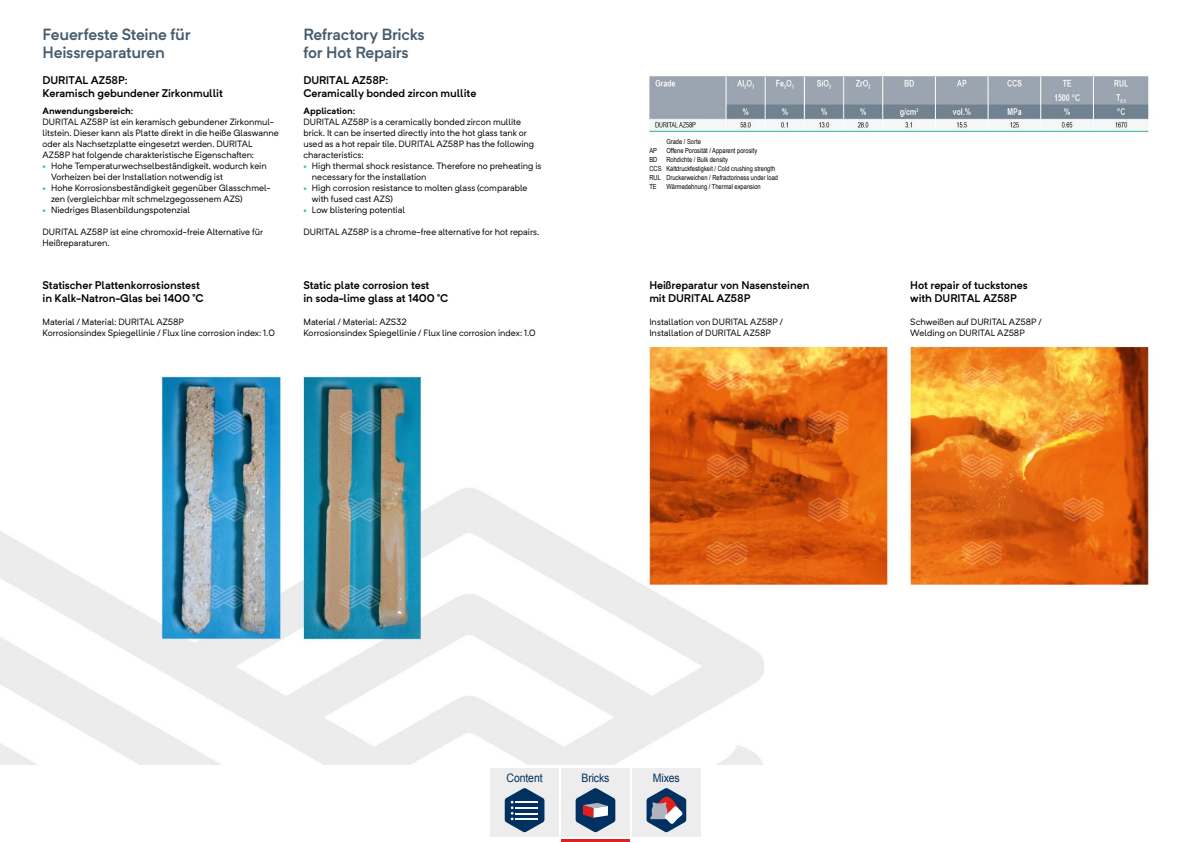
<style>
.page{position:relative;width:1191px;height:842px;background:#fff}
.page>*{position:absolute;margin:0;border:0;box-sizing:border-box;transform-origin:0 0}
.t1{font:600 16px/18px "Neutrif Pro";letter-spacing:-.015em;color:#475c6d}
.t2{font:11.7px "Arial";letter-spacing:-.01em;color:#003160;scale:.9 1}
.t3{font:600 11px/13px "Neutrif Pro";letter-spacing:-.01em;color:#000}
.t4{font:9px/11px "Neutrif Pro";color:#000}
.t5{font:700 9px "Neutrif Pro";letter-spacing:.005em;color:#000}
.t6{font:7px/9px "Arial Narrow";color:#000}
.s1{color:#37b49e}
</style>
<div class="page">
<img style="left:0;top:75px;width:1150px;height:690px">
<div style="left:490px;top:768px;width:68px;height:68px;background:#ededed"></div>
<svg style="left:505px;top:788px;width:39px;height:44px"></svg>
<div style="left:561px;top:768px;width:68px;height:68px;background:#ededed"></div>
<div style="left:632px;top:768px;width:68px;height:68px;background:#ededed"></div>
<svg style="left:575px;top:788px;width:40px;height:44px"></svg>
<svg style="left:646px;top:788px;width:40px;height:44px"></svg>
<hr style="left:561px;top:839px;width:68px;height:3px;background:#e11f1d">
<h1 class="t1" style="left:43px;top:25px;width:150px">Feuerfeste Steine für<br>Heissreparaturen</h1>
<h1 class="t1" style="left:303px;top:25px;width:123px">Refractory Bricks for Hot Repairs</h1>
<p class="t3" style="left:43px;top:74px;width:182px">DURITAL AZ58P:<br>Keramisch gebundener Zirkonmullit</p>
<p class="t5" style="left:43px;top:105px;width:92px">Anwendungsbereich:</p>
<p class="t4" style="left:43px;top:116px;width:238px">DURITAL AZ58P ist ein keramisch gebundener Zirkonmul&shy;litstein. Dieser kann als Platte direkt in die heiße Glaswanne oder als Nachsetzplatte eingesetzt werden. DURITAL AZ58P hat folgende charakteristische Eigenschaften:</p>
<p class="t4" style="left:51px;top:160px;width:217px;text-indent:-9px"><span class="s1">•</span> Hohe Temperaturwechselbeständigkeit, wodurch kein<br>Vorheizen bei der Installation notwendig ist</p>
<p class="t4" style="left:51px;top:182px;width:221px;text-indent:-9px"><span class="s1">•</span> Hohe Korrosionsbeständigkeit gegenüber Glasschmel&shy;zen (vergleichbar mit schmelzgegossenem AZS)</p>
<p class="t4" style="left:43px;top:204px;width:149px"><span class="s1">•</span> Niedriges Blasenbildungspotenzial</p>
<p class="t4" style="left:43px;top:226px;width:222px">DURITAL AZ58P ist eine chromoxid-freie Alternative für<br>Heißreparaturen.</p>
<p class="t3" style="left:43px;top:278px;width:163px">Statischer Plattenkorrosionstest in Kalk-Natron-Glas bei 1400 °C</p>
<p class="t3" style="left:649px;top:278px;width:162px">Heißreparatur von Nasensteinen mit DURITAL AZ58P</p>
<p class="t4" style="left:43px;top:316px;width:234px">Material / Material: DURITAL AZ58P<br>Korrosionsindex Spiegellinie / Flux line corrosion index: 1.0</p>
<p class="t4" style="left:649px;top:316px;width:135px">Installation von DURITAL AZ58P /<br>Installation of DURITAL AZ58P</p>
<p class="t3" style="left:303px;top:74px;width:174px">DURITAL AZ58P:<br>Ceramically bonded zircon mullite</p>
<p class="t5" style="left:303px;top:105px;width:53px">Application:</p>
<p class="t4" style="left:303px;top:116px;width:232px">DURITAL AZ58P is a ceramically bonded zircon mullite brick. It can be inserted directly into the hot glass tank or used as a hot repair tile. DURITAL AZ58P has the following characteristics:</p>
<p class="t4" style="left:312px;top:160px;width:231px;text-indent:-9px"><span class="s1">•</span> High thermal shock resistance. Therefore no preheating is necessary for the installation</p>
<p class="t4" style="left:312px;top:182px;width:217px;text-indent:-9px"><span class="s1">•</span> High corrosion resistance to molten glass (comparable with fused cast AZS)</p>
<p class="t4" style="left:303px;top:204px;width:103px"><span class="s1">•</span> Low blistering potential</p>
<p class="t4" style="left:303px;top:226px;width:237px">DURITAL AZ58P is a chrome-free alternative for hot repairs.</p>
<p class="t6" style="left:666px;top:136px;width:36px">Grade / Sorte</p>
<p class="t6" style="left:649px;top:145px;width:9px">AP</p>
<p class="t6" style="left:666px;top:145px;width:92px">Offene Porosität / Apparent porosity</p>
<p class="t6" style="left:649px;top:154px;width:9px">BD</p>
<p class="t6" style="left:649px;top:154px;width:130px;text-indent:17px">Rohdichte / Bulk density<br>CCS Kaltdruckfestigkeit / Cold crushing strength<br>RUL Druckerweichen / Refractoriness under load<br>TE</p>
<p class="t6" style="left:666px;top:182px;width:96px">Wärmedehnung / Thermal expansion</p>
<p class="t3" style="left:303px;top:278px;width:147px">Static plate corrosion test<br>in soda-lime glass at 1400 °C</p>
<p class="t3" style="left:910px;top:278px;width:119px">Hot repair of tuckstones with DURITAL AZ58P</p>
<p class="t4" style="left:303px;top:316px;width:234px">Material / Material: AZS32<br>Korrosionsindex Spiegellinie / Flux line corrosion index: 1.0</p>
<p class="t4" style="left:910px;top:316px;width:133px">Schweißen auf DURITAL AZ58P /<br>Welding on DURITAL AZ58P</p>
<p class="t2" style="left:506px;top:770px;width:42px">Content</p>
<p class="t2" style="left:581px;top:770px;width:33px">Bricks</p>
<p class="t2" style="left:653px;top:770px;width:31px">Mixes</p>
</div>
